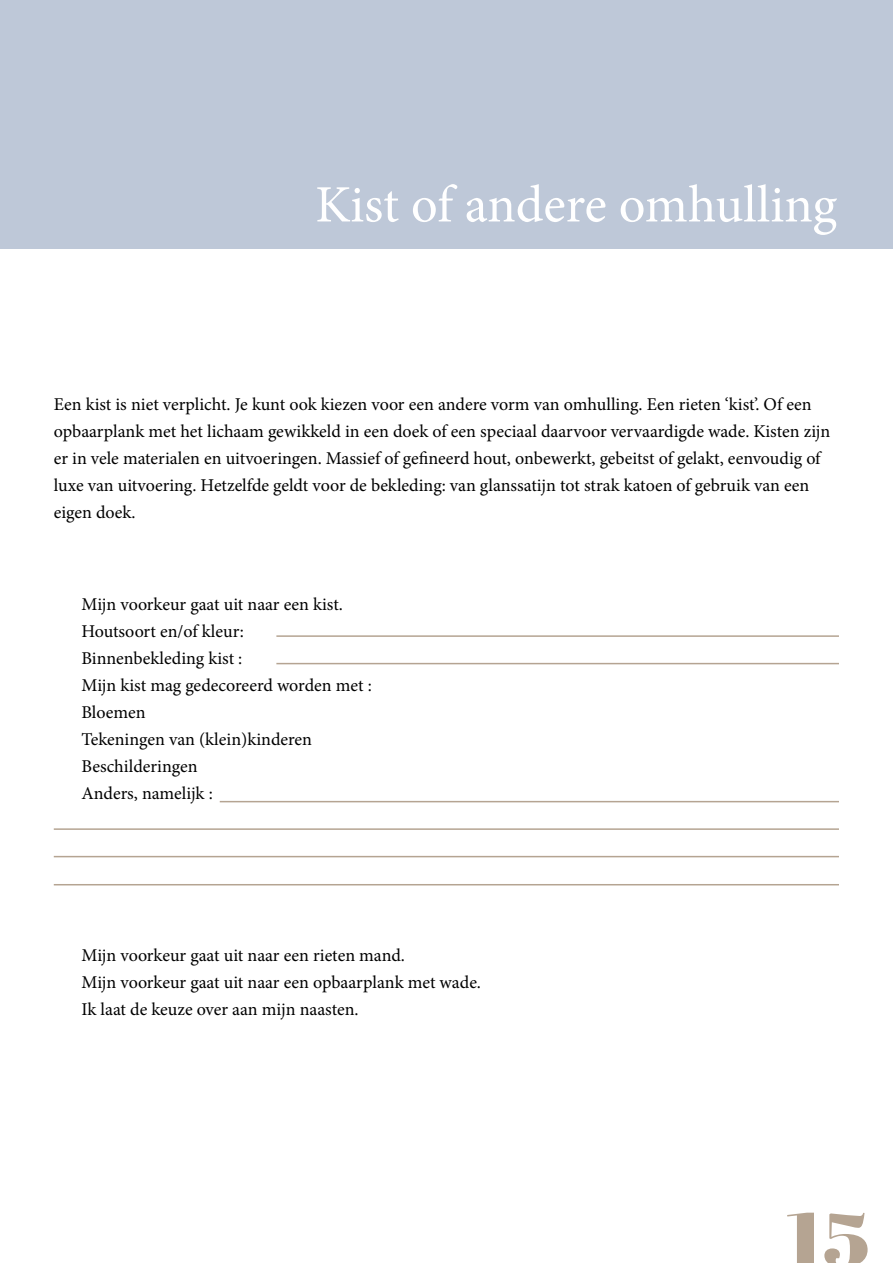
<style>
.page{position:relative;width:893px;height:1263px;background:#fff}
.page>*{position:absolute;margin:0;border:0;box-sizing:border-box;transform-origin:0 0}
.t1{font:75.6px "Abril Fatface";color:#b5a492;scale:1.16 1}
.t2{font:52.5px "Minion Pro";letter-spacing:-.005em;color:#fff}
.t3{font:18px/27px "Minion Pro";color:#000}
</style>
<div class="page">
<div style="left:0;top:0;width:893px;height:249px;background:#bec8d8"></div>
<hr style="left:276px;top:635px;width:563px;height:2px;background:#b5a492">
<hr style="left:276px;top:663px;width:563px;height:1px;background:#b5a492">
<hr style="left:220px;top:801px;width:619px;height:1px;background:#b5a492">
<hr style="left:54px;top:828px;width:785px;height:2px;background:#b5a492">
<hr style="left:54px;top:856px;width:785px;height:1px;background:#b5a492">
<hr style="left:54px;top:884px;width:785px;height:1px;background:#b5a492">
<h2 class="t2" style="left:315px;top:170px;width:523px">Kist of andere omhulling</h2>
<p class="t3" style="left:54px;top:391px;width:778px">Een kist is niet verplicht. Je kunt ook kiezen voor een andere vorm van omhulling. Een rieten ‘kist’. Of een opbaarplank met het lichaam gewikkeld in een doek of een speciaal daarvoor vervaardigde wade. Kisten zijn er in vele materialen en uitvoeringen. Massief of gefineerd hout, onbewerkt, gebeitst of gelakt, eenvoudig of luxe van uitvoering. Hetzelfde geldt voor de bekleding: van glanssatijn tot strak katoen of gebruik van een eigen doek.</p>
<p class="t3" style="left:81px;top:590px;width:292px">Mijn voorkeur gaat uit naar een kist.<br>Houtsoort en/of kleur:<br>Binnenbekleding kist :<br>Mijn kist mag gedecoreerd worden met :<br>Bloemen<br>Tekeningen van (klein)kinderen<br>Beschilderingen<br>Anders, namelijk :</p>
<p class="t3" style="left:81px;top:941px;width:401px">Mijn voorkeur gaat uit naar een rieten mand.<br>Mijn voorkeur gaat uit naar een opbaarplank met wade.<br>Ik laat de keuze over aan mijn naasten.</p>
<h1 class="t1" style="left:786px;top:1186px;width:74px">15</h1>
</div>
